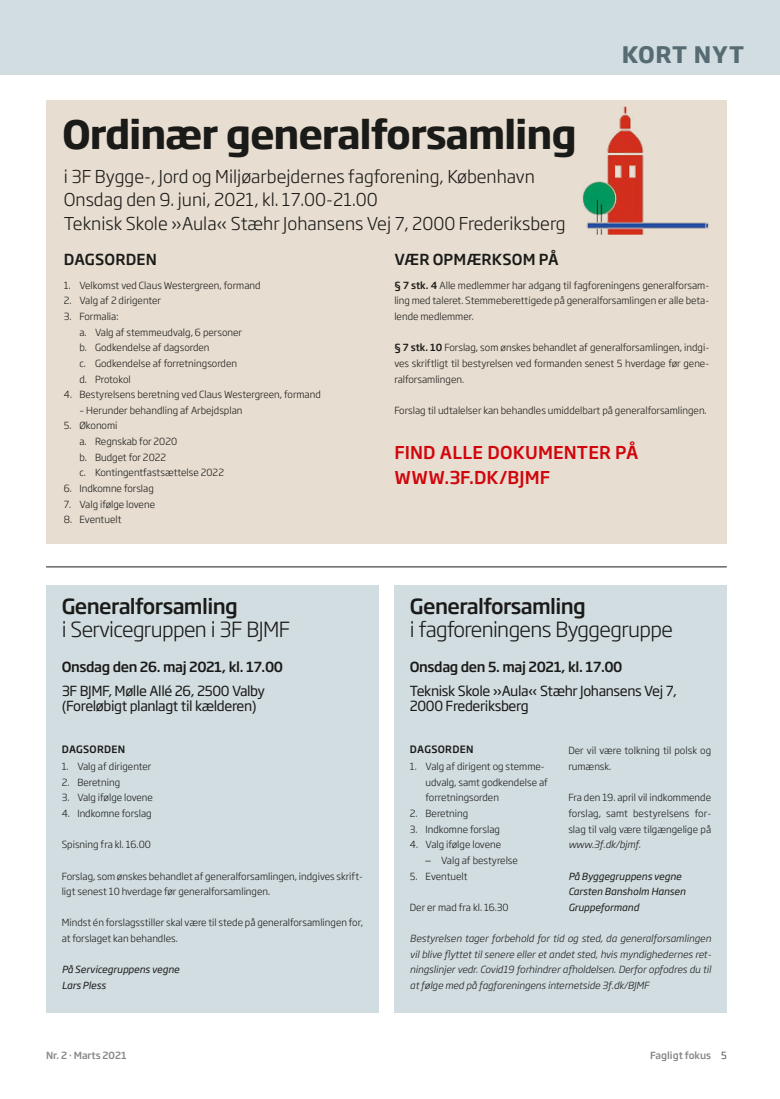
<style>
.page{position:relative;width:780px;height:1099px;background:#fff}
.page>*{position:absolute;margin:0;border:0;box-sizing:border-box;transform-origin:0 0}
.t1{font:700 38.75px "Soho Gothic Pro";letter-spacing:-.03em;color:#1a1a18}
.t2{font:700 22.5px "Soho Gothic Pro";letter-spacing:.025em;color:#566c72}
.t3{font:300 20.62px "Soho Gothic Pro";letter-spacing:-.03em;color:#1a1a18}
.t4{font:500 20.62px "Soho Gothic Pro";letter-spacing:-.03em;color:#1a1a18}
.t5{font:300 17.5px/23.8px "Soho Gothic Pro";color:#1a1a18}
.t6{font:500 17.5px/25px "Soho Gothic Pro";letter-spacing:.005em;color:#d1050c}
.t7{font:500 15px "Soho Gothic Pro";letter-spacing:.01em;color:#1a1a18}
.t8{font:13.75px/15.6px "Soho Gothic Pro";letter-spacing:-.03em;color:#1a1a18}
.t9{font:500 13.75px "Soho Gothic Pro";letter-spacing:-.03em;color:#1a1a18}
.t10{font:500 10px "Soho Gothic Pro";letter-spacing:.025em;color:#1a1a18}
.t11{font:300 9.75px/15.6px "Soho Gothic Pro";color:#1a1a18}
.t12{font:italic 300 9.75px/15.6px "Soho Gothic Pro";color:#1a1a18;text-align:justify}
.t13{font:italic 9.75px/15.6px "Soho Gothic Pro";color:#1a1a18}
.t14{font:500 9.75px "Soho Gothic Pro";color:#878786}
.s1{font-weight:500}
.s2{font-family:"The Serif B W4"}
.s3{font-style:italic}
.s4{font-weight:300;color:#1a1a18}
</style>
<div class="page">
<div style="left:394px;top:585px;width:332px;height:427px;background:#d2dde1"></div>
<div style="left:46px;top:585px;width:332px;height:427px;background:#d2dde1"></div>
<div style="left:0;top:0;width:780px;height:74px;background:#d2dde1"></div>
<hr style="left:46px;top:566px;width:680px;height:1px;background:#1a1a18">
<div style="left:46px;top:100px;width:681px;height:443px;background:#e7ddd0"></div>
<img style="left:582px;top:107px;width:127px;height:127px">
<h2 class="t2" style="left:621px;top:36px;width:124px">KORT NYT</h2>
<h1 class="t1" style="left:62px;top:104px;width:516px">Ordinær generalforsamling</h1>
<h3 class="t5" style="left:64px;top:163px;width:503px">i 3F Bygge-, Jord og Miljøarbejdernes fagforening, København<br>Onsdag den 9. juni, 2021, kl. 17.00-21.00<br>Teknisk Skole »Aula« Stæhr Johansens Vej 7, 2000 Frederiksberg</h3>
<h3 class="t7" style="left:64px;top:247px;width:94px">DAGSORDEN</h3>
<p class="t11" style="left:64px;top:277px;width:198px">1. Velkomst ved Claus Westergreen, formand</p>
<p class="t11" style="left:64px;top:292px;width:99px">2. Valg af 2 dirigenter</p>
<p class="t11" style="left:79px;top:308px;width:164px;text-indent:-16px">3. Formalia:<br>a. Valg af stemmeudvalg, 6 personer b. Godkendelse af dagsorden<br>c. Godkendelse af forretningsorden d. Protokol</p>
<p class="t11" style="left:64px;top:386px;width:258px">4. Bestyrelsens beretning ved Claus Westergreen, formand</p>
<p class="t11" style="left:79px;top:402px;width:164px">– Herunder behandling af Arbejdsplan</p>
<p class="t11" style="left:79px;top:417px;width:146px;text-indent:-16px">5. Økonomi<br>a. Regnskab for 2020<br>b. Budget for 2022<br>c. Kontingentfastsættelse 2022</p>
<p class="t11" style="left:64px;top:480px;width:91px">6. Indkomne forslag</p>
<p class="t11" style="left:64px;top:495px;width:93px">7. Valg ifølge lovene</p>
<p class="t11" style="left:64px;top:511px;width:59px">8. Eventuelt</p>
<h3 class="t7" style="left:394px;top:247px;width:166px">VÆR OPMÆRKSOM PÅ</h3>
<p class="t11" style="left:394px;top:277px;width:316px;text-align:justify"><span class="s1">§ 7 stk. 4</span> Alle medlemmer har adgang til fagforeningens generalforsam&shy;ling med taleret. Stemmeberettigede på generalforsamlingen er alle beta&shy;lende medlemmer.</p>
<p class="t11" style="left:394px;top:339px;width:316px;text-align:justify"><span class="s1">§ 7 stk. 10</span> Forslag, som ønskes behandlet af generalforsamlingen, indgi&shy;ves skriftligt til bestyrelsen ved formanden senest 5 hverdage før gene&shy;ralforsamlingen.</p>
<p class="t11" style="left:394px;top:402px;width:314px">Forslag til udtalelser kan behandles umiddelbart på generalforsamlingen.</p>
<h3 class="t6" style="left:394px;top:439px;width:245px">FIND ALLE DOKUMENTER PÅ<br>WWW.3F.DK/BJMF</h3>
<h3 class="t4" style="left:62px;top:590px;width:178px">Generalforsamling</h3>
<h3 class="t3" style="left:62px;top:613px;width:230px">i Servicegruppen i 3F BJMF</h3>
<h3 class="t9" style="left:62px;top:656px;width:223px">Onsdag den 26. maj 2021, kl. 17.00</h3>
<h3 class="t8" style="left:62px;top:682px;width:205px">3F BJMF, Mølle Allé 26, 2500 Valby (Foreløbigt planlagt til kælderen)</h3>
<p class="t10" style="left:62px;top:741px;width:65px">DAGSORDEN</p>
<p class="t11" style="left:62px;top:758px;width:91px">1. Valg af dirigenter</p>
<p class="t11" style="left:62px;top:773px;width:60px">2. Beretning</p>
<p class="t11" style="left:62px;top:789px;width:93px">3. Valg ifølge lovene</p>
<p class="t11" style="left:62px;top:805px;width:91px">4. Indkomne forslag</p>
<p class="t11" style="left:62px;top:836px;width:91px">Spisning fra kl. 16.00</p>
<p class="t11" style="left:62px;top:867px;width:303px">Forslag, som ønskes behandlet af generalforsamlingen, indgives skrift&shy;ligt senest 10 hverdage før generalforsamlingen.</p>
<p class="t11" style="left:62px;top:914px;width:303px">Mindst én forslagsstiller skal være til stede på generalforsamlingen for, at forslaget kan behandles.</p>
<p class="t13" style="left:62px;top:961px;width:119px">På Servicegruppens vegne<br>Lars Pless</p>
<h3 class="t4" style="left:410px;top:590px;width:178px">Generalforsamling</h3>
<h3 class="t3" style="left:410px;top:613px;width:264px">i fagforeningens Byggegruppe</h3>
<h3 class="t9" style="left:410px;top:656px;width:214px">Onsdag den 5. maj 2021, kl. 17.00</h3>
<h3 class="t8" style="left:410px;top:682px;width:268px">Teknisk Skole »Aula« Stæhr Johansens Vej 7,<br>2000 Frederiksberg</h3>
<p class="t10" style="left:410px;top:741px;width:65px">DAGSORDEN</p>
<p class="t11" style="left:425px;top:758px;width:124px;text-indent:-16px">1. Valg af dirigent og stemme&shy;udvalg, samt godkendelse af forretningsorden</p>
<p class="t11" style="left:410px;top:805px;width:60px">2. Beretning</p>
<p class="t11" style="left:410px;top:820px;width:91px">3. Indkomne forslag</p>
<p class="t11" style="left:410px;top:836px;width:93px">4. Valg ifølge lovene</p>
<p class="t11" style="left:425px;top:851px;width:94px"><span class="s2">–</span> Valg af bestyrelse</p>
<p class="t11" style="left:410px;top:867px;width:59px">5. Eventuelt</p>
<p class="t11" style="left:410px;top:898px;width:100px">Der er mad fra kl. 16.30</p>
<p class="t11" style="left:568px;top:742px;width:144px">Der vil være tolkning til polsk og rumænsk.</p>
<p class="t11" style="left:568px;top:789px;width:144px;text-align:justify">Fra den 19. april vil indkommende forslag, samt bestyrelsens for&shy;slag til valg være tilgængelige på <span class="s3">www.3f.dk/bjmf</span>.</p>
<p class="t13" style="left:568px;top:867px;width:119px">På Byggegruppens vegne<br>Carsten Bansholm Hansen<br>Gruppeformand</p>
<p class="t12" style="left:410px;top:930px;width:303px">Bestyrelsen tager forbehold for tid og sted, da generalforsamlingen vil blive flyttet til senere eller et andet sted, hvis myndighedernes ret&shy;ningslinjer vedr. Covid19 forhindrer afholdelsen. Derfor opfodres du til at følge med på fagforeningens internetside 3f.dk/BJMF</p>
<p class="t14" style="left:46px;top:1048px;width:82px">Nr. 2 · Marts 2021</p>
<p class="t14" style="left:650px;top:1048px;width:78px">Fagligt fokus <span class="s4">5</span></p>
</div>
